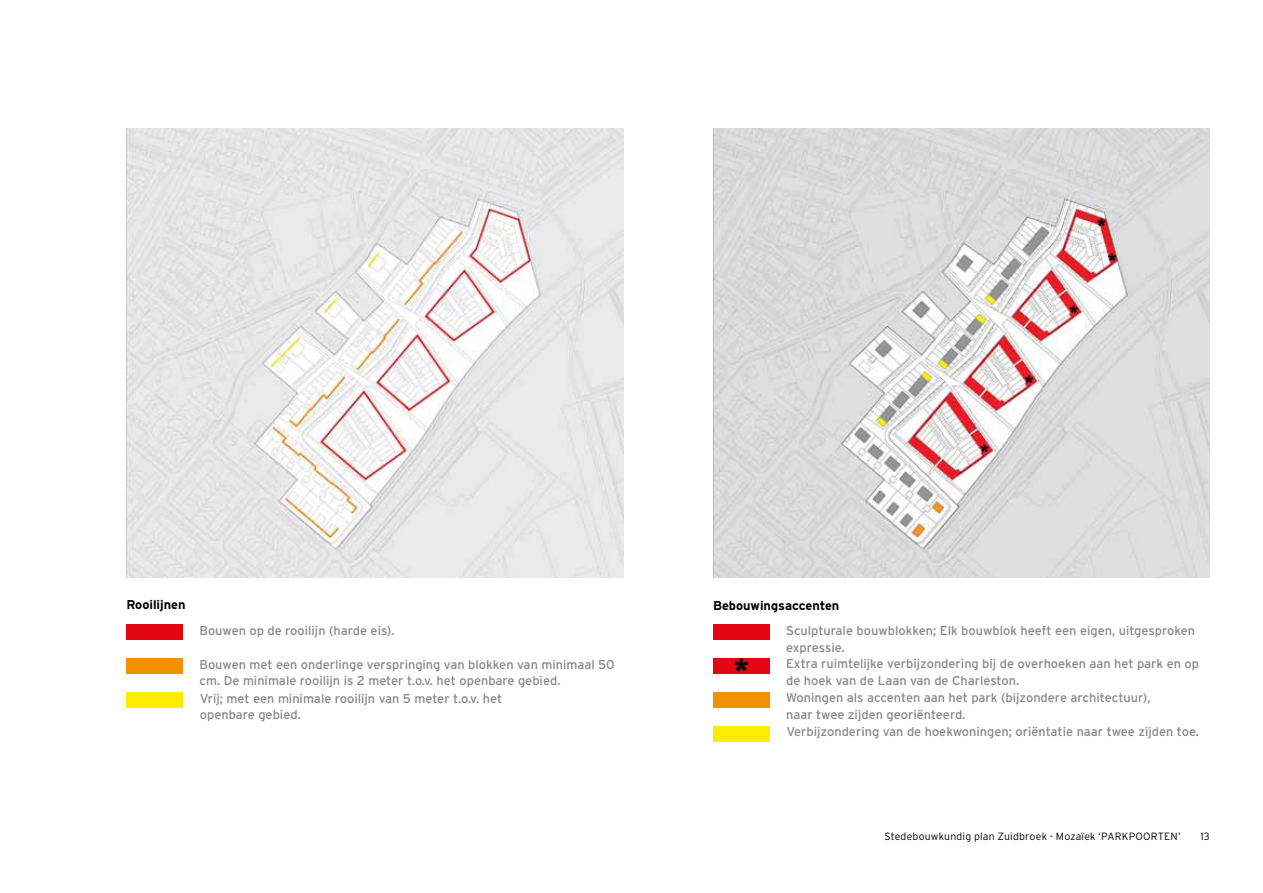
<style>
.page{position:relative;width:1263px;height:893px;background:#fff}
.page>*{position:absolute;margin:0;border:0;box-sizing:border-box;transform-origin:0 0}
.t1{font:900 36px "Arial";color:#000}
.t2{font:900 21px/35.8px "Arial";color:#000;text-align:center}
.t3{font:12.75px/16.8px "Interstate";color:#878787}
.t4{font:700 12.75px "Interstate";color:#000}
.t5{font:300 10.5px "Interstate";letter-spacing:.02em;color:#000}
</style>
<div class="page">
<div style="left:713px;top:692px;width:56px;height:16px;background:#f39200"></div>
<img style="left:126px;top:128px;width:497px;height:450px">
<div style="left:126px;top:624px;width:57px;height:16px;background:#e30613"></div>
<div style="left:126px;top:658px;width:57px;height:16px;background:#f39200"></div>
<div style="left:126px;top:692px;width:57px;height:16px;background:#ffed00"></div>
<img style="left:713px;top:128px;width:497px;height:450px">
<div style="left:713px;top:624px;width:56px;height:16px;background:#e30613"></div>
<div style="left:713px;top:658px;width:56px;height:16px;background:#e30613"></div>
<div style="left:713px;top:726px;width:56px;height:16px;background:#ffed00"></div>
<h2 class="t2" style="left:979px;top:434px;width:13px">*</h2>
<h2 class="t2" style="left:1023px;top:364px;width:13px">*</h2>
<h2 class="t2" style="left:1068px;top:295px;width:13px">*</h2>
<h2 class="t2" style="left:1096px;top:208px;width:24px">* *</h2>
<p class="t4" style="left:126px;top:597px;width:61px">Rooilijnen</p>
<p class="t4" style="left:713px;top:597px;width:128px">Bebouwingsaccenten</p>
<p class="t3" style="left:200px;top:622px;width:197px">Bouwen op de rooilijn (harde eis).</p>
<p class="t3" style="left:200px;top:656px;width:417px">Bouwen met een onderlinge verspringing van blokken van minimaal 50 cm. De minimale rooilijn is 2 meter t.o.v. het openbare gebied.<br>Vrij; met een minimale rooilijn van 5 meter t.o.v. het<br>openbare gebied.</p>
<p class="t3" style="left:786px;top:622px;width:410px">Sculpturale bouwblokken; Elk bouwblok heeft een eigen, uitgesproken expressie.</p>
<p class="t3" style="left:786px;top:689px;width:414px">Woningen als accenten aan het park (bijzondere architectuur),<br>naar twee zijden georiënteerd.<br>Verbijzondering van de hoekwoningen; oriëntatie naar twee zijden toe.</p>
<h1 class="t1" style="left:731px;top:646px;width:22px">*</h1>
<p class="t3" style="left:786px;top:656px;width:414px">Extra ruimtelijke verbijzondering bij de overhoeken aan het park en op de hoek van de Laan van de Charleston.</p>
<p class="t5" style="left:884px;top:830px;width:298px">Stedebouwkundig plan Zuidbroek - Mozaïek ‘PARKPOORTEN’</p>
<p class="t5" style="left:1200px;top:830px;width:11px">13</p>
</div>
